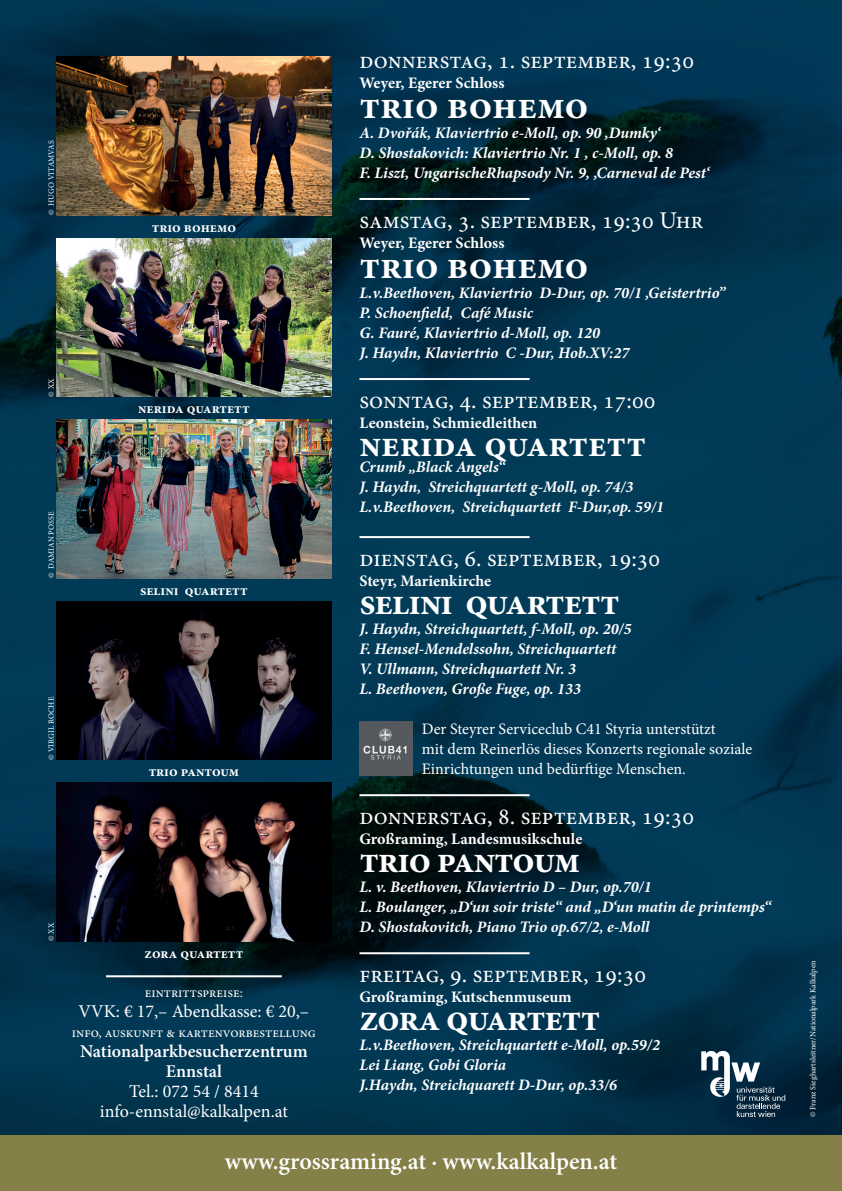
<style>
.page{position:relative;width:842px;height:1191px;background:#fff}
.page>*{position:absolute;margin:0;border:0;box-sizing:border-box;transform-origin:0 0}
.t1{font:700 38px "Minion Pro";color:#fff}
.t2{font:700 36px "Minion Pro";letter-spacing:-.03em;color:#fff}
.t3{font:700 36px "Minion Pro";color:#fff}
.t4{font:24px "Minion Pro";color:#fff}
.t5{font:600 24px "Minion Pro";color:#fff}
.t6{font:18px/20px "Minion Pro";color:#fff;text-align:center}
.t7{font:600 18px/20px "Minion Pro";color:#fff;text-align:center}
.t8{font:italic 700 16px/20px "Minion Pro";color:#fff}
.t9{font:700 16px "Minion Pro";color:#fff}
.t10{font:16px/20px "Minion Pro";color:#fff}
.t11{font:700 14px "Minion Pro";color:#fff}
.t12{font:14px "Minion Pro";color:#fff}
.t13{font:8px "Minion Pro";letter-spacing:.01em;color:#fff}
</style>
<div class="page">
<img style="left:0;top:0;width:842px;height:1135px">
<img style="left:57px;top:57px;width:274px;height:158px">
<img style="left:57px;top:238px;width:274px;height:159px">
<img style="left:57px;top:420px;width:274px;height:158px">
<img style="left:57px;top:601px;width:274px;height:159px">
<img style="left:57px;top:782px;width:274px;height:159px">
<div style="left:0;top:1135px;width:842px;height:56px;background:#848047"></div>
<hr style="left:359px;top:198px;width:171px;height:2px;background:#fff">
<hr style="left:359px;top:378px;width:171px;height:2px;background:#fff">
<hr style="left:359px;top:536px;width:171px;height:2px;background:#fff">
<hr style="left:359px;top:794px;width:171px;height:2px;background:#fff">
<hr style="left:359px;top:952px;width:171px;height:2px;background:#fff">
<hr style="left:106px;top:975px;width:176px;height:2px;background:#fff">
<img style="left:359px;top:722px;width:54px;height:53px">
<svg style="left:701px;top:1051px;width:84px;height:66px;background:#3b596b"></svg>
<p class="t13" style="left:46px;top:215px;width:77px;rotate:-90deg">© HUGO VITAMVAS</p>
<p class="t13" style="left:46px;top:397px;width:20px;rotate:-90deg">© XX</p>
<p class="t13" style="left:46px;top:578px;width:68px;rotate:-90deg">© DAMIAN POSSE</p>
<p class="t13" style="left:46px;top:760px;width:65px;rotate:-90deg">© VIRGIL ROCHE</p>
<p class="t13" style="left:46px;top:941px;width:20px;rotate:-90deg">© XX</p>
<h3 class="t4" style="left:359px;top:44px;width:336px">donnerstag, 1. september, 19:30</h3>
<p class="t9" style="left:359px;top:72px;width:147px">Weyer, Egerer Schloss</p>
<h1 class="t1" style="left:359px;top:79px;width:230px">trio bohemo</h1>
<p class="t8" style="left:359px;top:123px;width:352px">A. Dvořák, Klaviertrio e-Moll, op. 90 ‚Dumky‘<br>D. Shostakovich: Klaviertrio Nr. 1 , c-Moll, op. 8<br>F. Liszt, UngarischeRhapsody Nr. 9, ‚Carneval de Pest‘</p>
<h3 class="t4" style="left:359px;top:204px;width:346px">samstag, 3. september, 19:30 Uhr</h3>
<p class="t9" style="left:359px;top:232px;width:147px">Weyer, Egerer Schloss</p>
<h1 class="t1" style="left:359px;top:239px;width:230px">trio bohemo</h1>
<p class="t8" style="left:359px;top:283px;width:368px">L.v.Beethoven, Klaviertrio D-Dur, op. 70/1 ‚Geistertrio” P. Schoenfield, Café Music<br>G. Fauré, Klaviertrio d-Moll, op. 120<br>J. Haydn, Klaviertrio C -Dur, Hob.XV:27</p>
<h3 class="t4" style="left:359px;top:384px;width:297px">sonntag, 4. september, 17:00</h3>
<p class="t9" style="left:359px;top:412px;width:179px">Leonstein, Schmiedleithen</p>
<h2 class="t3" style="left:359px;top:419px;width:288px">nerida quartett</h2>
<p class="t8" style="left:359px;top:457px;width:306px">Crumb „Black Angels“<br>J. Haydn, Streichquartett g-Moll, op. 74/3<br>L.v.Beethoven, Streichquartett F-Dur,op. 59/1</p>
<h3 class="t4" style="left:359px;top:542px;width:302px">dienstag, 6. september, 19:30</h3>
<p class="t9" style="left:359px;top:570px;width:133px">Steyr, Marienkirche</p>
<h2 class="t2" style="left:359px;top:577px;width:262px">selini quartett</h2>
<p class="t8" style="left:359px;top:619px;width:274px">J. Haydn, Streichquartett, f-Moll, op. 20/5<br>F. Hensel-Mendelssohn, Streichquartett V. Ullmann, Streichquartett Nr. 3<br>L. Beethoven, Große Fuge, op. 133</p>
<p class="t10" style="left:422px;top:719px;width:332px">Der Steyrer Serviceclub C41 Styria unterstützt<br>mit dem Reinerlös dieses Konzerts regionale soziale<br>Einrichtungen und bedürftige Menschen.</p>
<h3 class="t4" style="left:359px;top:800px;width:336px">donnerstag, 8. september, 19:30</h3>
<p class="t9" style="left:359px;top:828px;width:224px">Großraming, Landesmusikschule</p>
<h2 class="t2" style="left:359px;top:835px;width:222px">trio pantoum</h2>
<p class="t8" style="left:359px;top:877px;width:413px">L. v. Beethoven, Klaviertrio D – Dur, op.70/1<br>L. Boulanger, „D‘un soir triste“ and „D‘un matin de printemps“<br>D. Shostakovitch, Piano Trio op.67/2, e-Moll</p>
<h3 class="t4" style="left:359px;top:958px;width:288px">freitag, 9. september, 19:30</h3>
<p class="t9" style="left:359px;top:986px;width:214px">Großraming, Kutschenmuseum</p>
<h2 class="t2" style="left:359px;top:993px;width:242px">zora quartett</h2>
<p class="t8" style="left:359px;top:1035px;width:302px">L.v.Beethoven, Streichquartett e-Moll, op.59/2<br>Lei Liang, Gobi Gloria<br>J.Haydn, Streichquarett D-Dur, op.33/6</p>
<p class="t11" style="left:152px;top:218px;width:86px">trio bohemo</p>
<p class="t11" style="left:138px;top:399px;width:113px">nerida quartett</p>
<p class="t11" style="left:140px;top:580px;width:109px">selini quartett</p>
<p class="t11" style="left:149px;top:762px;width:92px">trio pantoum</p>
<p class="t11" style="left:145px;top:943px;width:100px">zora quartett</p>
<p class="t12" style="left:145px;top:983px;width:100px">eintrittspreise:</p>
<p class="t6" style="left:79px;top:1001px;width:232px">VVK: € 17,– Abendkasse: € 20,–</p>
<p class="t12" style="left:72px;top:1023px;width:245px">info, auskunft &amp; kartenvorbestellung</p>
<p class="t7" style="left:80px;top:1041px;width:229px">Nationalparkbesucherzentrum<br>Ennstal</p>
<p class="t6" style="left:100px;top:1081px;width:189px">Tel.: 072 54 / 8414 info-ennstal@kalkalpen.at</p>
<h3 class="t5" style="left:225px;top:1144px;width:394px">www.grossraming.at · www.kalkalpen.at</h3>
<p class="t13" style="left:808px;top:1117px;width:158px;rotate:-90deg">© Franz Sieghartsleitner/Nationalpark Kalkalpen</p>
</div>
